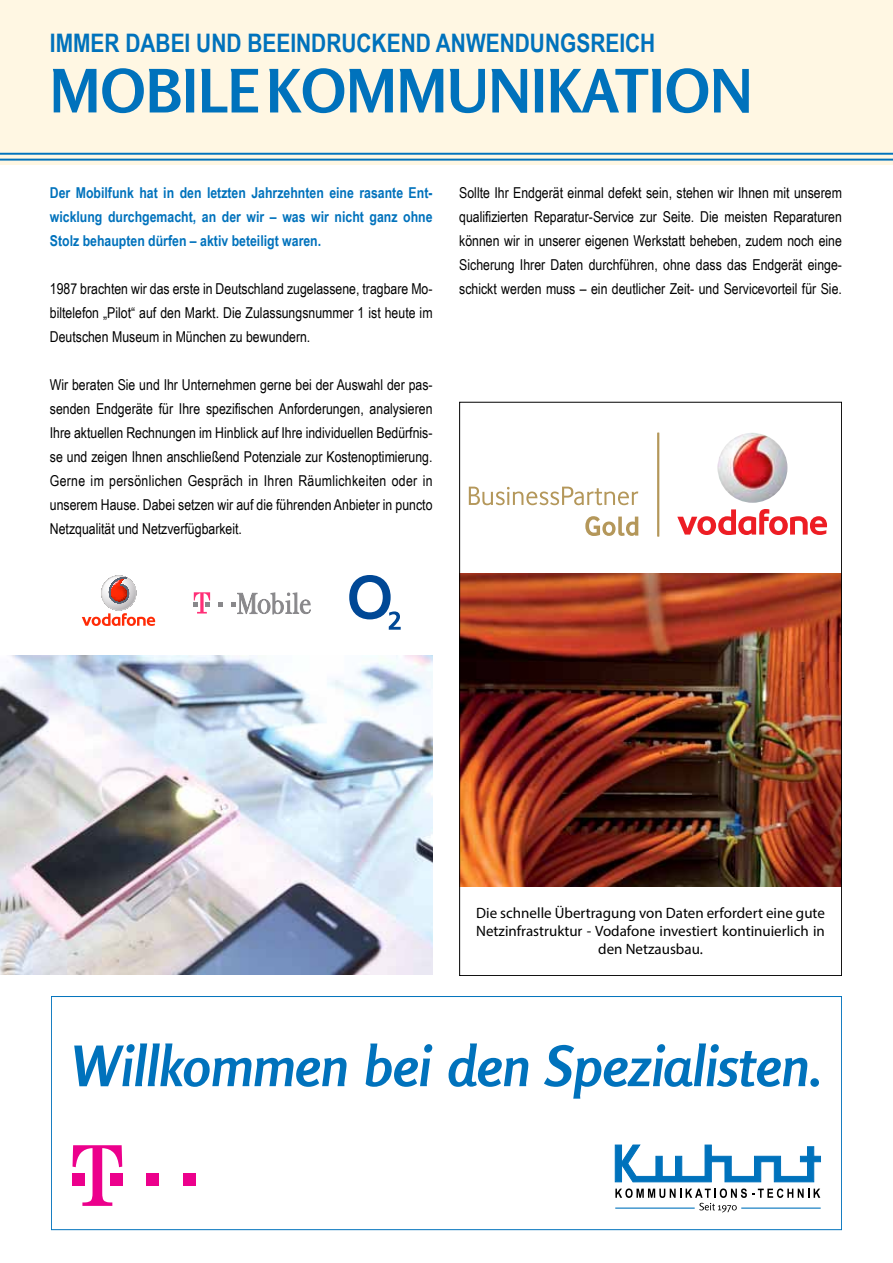
<style>
.page{position:relative;width:893px;height:1263px;background:#fff}
.page>*{position:absolute;margin:0;border:0;box-sizing:border-box;transform-origin:0 0}
.t1{font:700 59.55px "Rosario";color:#0072bc}
.t2{font:italic 700 55.5px "Rosario";color:#0072bc}
.t3{font:700 25.5px "Arial Narrow";color:#0072bc}
.t4{font:15px/24px "Arial Narrow";color:#000;text-align:justify}
.t5{font:700 15px/24px "Arial Narrow";color:#0072bc;text-align:justify}
.t6{font:15px/18px "Myriad Pro";color:#000;text-align:center}
</style>
<div class="page">
<img style="left:0;top:656px;width:433px;height:319px">
<div style="left:0;top:0;width:893px;height:165px;background:#fff7e3"></div>
<hr style="left:0;top:153px;width:893px;height:2px;background:#0072bc">
<hr style="left:0;top:159px;width:893px;height:2px;background:#0072bc">
<svg style="left:219px;top:602px;width:4px;height:4px"></svg>
<svg style="left:231px;top:592px;width:80px;height:23px"></svg>
<svg style="left:193px;top:592px;width:17px;height:21px"></svg>
<svg style="left:82px;top:576px;width:73px;height:50px"></svg>
<svg style="left:349px;top:575px;width:52px;height:55px"></svg>
<img style="left:461px;top:573px;width:379px;height:313px">
<svg style="left:677px;top:509px;width:150px;height:26px"></svg>
<img style="left:717px;top:433px;width:70px;height:70px;border-radius:35px">
<svg style="left:585px;top:516px;width:53px;height:20px"></svg>
<hr style="left:657px;top:433px;width:2px;height:103px;background:#b4975a">
<svg style="left:469px;top:487px;width:169px;height:18px"></svg>
<div style="left:147px;top:1173px;width:12px;height:12px;background:#ec008c"></div>
<div style="left:184px;top:1173px;width:12px;height:12px;background:#ec008c"></div>
<svg style="left:73px;top:1145px;width:49px;height:61px"></svg>
<div style="left:51px;top:996px;width:791px;height:234px;border:1px solid #0072bc"></div>
<svg style="left:615px;top:1145px;width:206px;height:37px"></svg>
<hr style="left:741px;top:1208px;width:80px;height:1px;background:#0072bc">
<svg style="left:615px;top:1188px;width:205px;height:24px"></svg>
<h3 class="t3" style="left:50px;top:24px;width:607px">Immer dabei und beeindruckend anwendungsreich</h3>
<h1 class="t1" style="left:50px;top:55px;width:704px">MOBILE KOMMUNIKATION</h1>
<p class="t5" style="left:50px;top:180px;width:384px">Der Mobilfunk hat in den letzten Jahrzehnten eine rasante Ent&shy;wicklung durchgemacht, an der wir – was wir nicht ganz ohne Stolz behaupten dürfen – aktiv beteiligt waren.</p>
<p class="t4" style="left:50px;top:276px;width:384px">1987 brachten wir das erste in Deutschland zugelassene, tragbare Mo&shy;biltelefon „Pilot“ auf den Markt. Die Zulassungsnummer 1 ist heute im Deutschen Museum in München zu bewundern.</p>
<p class="t4" style="left:50px;top:372px;width:384px">Wir beraten Sie und Ihr Unternehmen gerne bei der Auswahl der pas&shy;senden Endgeräte für Ihre spezifischen Anforderungen, analysieren Ihre aktuellen Rechnungen im Hinblick auf Ihre individuellen Bedürfnis&shy;se und zeigen Ihnen anschließend Potenziale zur Kostenoptimierung.<br>Gerne im persönlichen Gespräch in Ihren Räumlichkeiten oder in unserem Hause. Dabei setzen wir auf die führenden Anbieter in puncto Netzqualität und Netzverfügbarkeit.</p>
<p class="t4" style="left:459px;top:180px;width:384px">Sollte Ihr Endgerät einmal defekt sein, stehen wir Ihnen mit unserem qualifizierten Reparatur-Service zur Seite. Die meisten Reparaturen können wir in unserer eigenen Werkstatt beheben, zudem noch eine Sicherung Ihrer Daten durchführen, ohne dass das Endgerät einge&shy;schickt werden muss – ein deutlicher Zeit- und Servicevorteil für Sie.</p>
<p class="t6" style="left:476px;top:904px;width:350px">Die schnelle Übertragung von Daten erfordert eine gute<br>Netzinfrastruktur - Vodafone investiert kontinuierlich in den Netzausbau.</p>
<h2 class="t2" style="left:72px;top:1032px;width:750px">Willkommen bei den Spezialisten.</h2>
</div>
